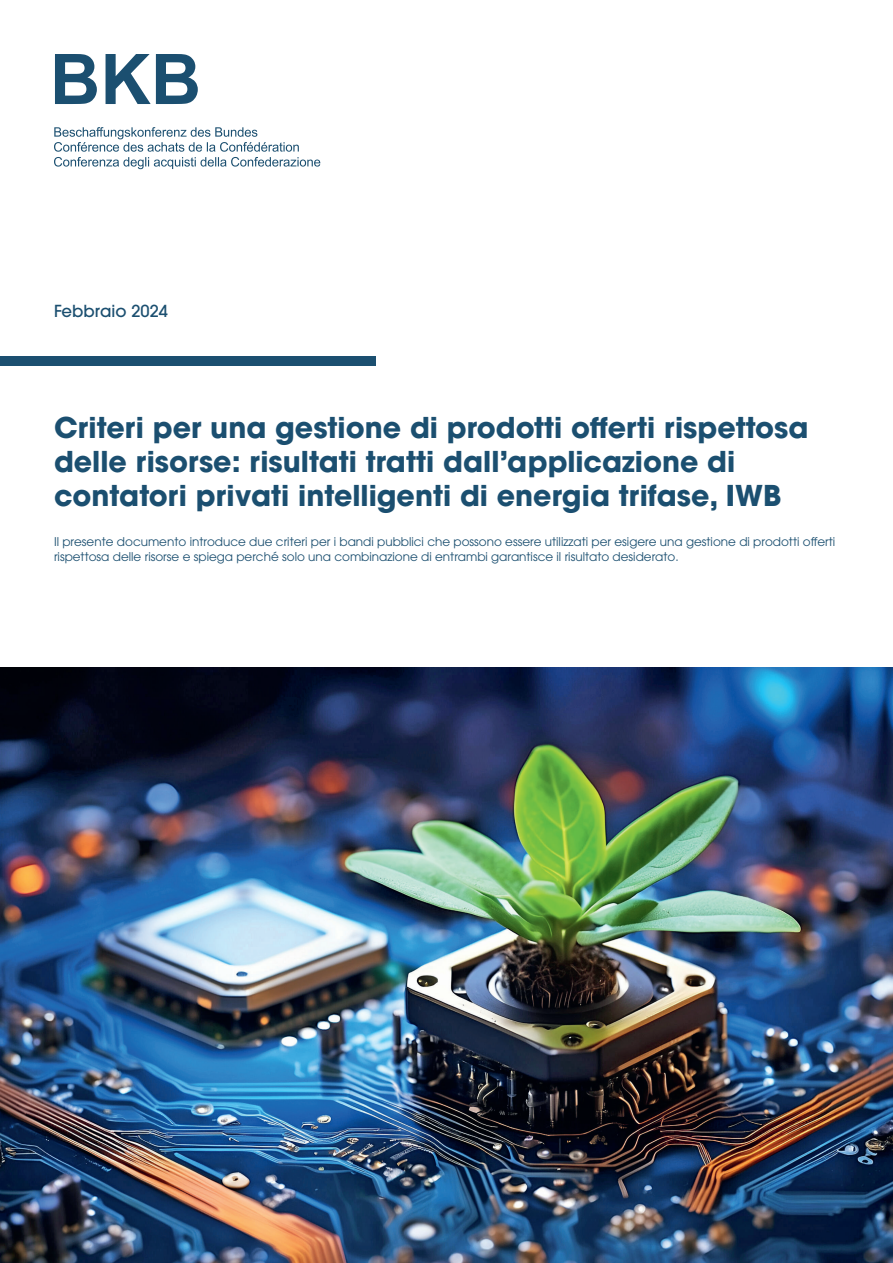
<style>
.page{position:relative;width:893px;height:1263px;background:#fff}
.page>*{position:absolute;margin:0;border:0;box-sizing:border-box;transform-origin:0 0}
.t1{font:700 28.5px/34.2px "ITC Avant Garde Pro";color:#1b4f70}
.t2{font:500 16.5px "ITC Avant Garde Pro";color:#1b4f70}
.t3{font:12px/15px "ITC Avant Garde Pro";color:#1b4f70}
</style>
<div class="page">
<div style="left:0;top:356px;width:375px;height:10px;background:#1b4f70"></div>
<svg style="left:54px;top:127px;width:266px;height:42px"></svg>
<svg style="left:55px;top:54px;width:143px;height:50px"></svg>
<img style="left:0;top:668px;width:893px;height:595px">
<h2 class="t2" style="left:54px;top:300px;width:116px">Febbraio 2024</h2>
<h1 class="t1" style="left:54px;top:410px;width:756px">Criteri per una gestione di prodotti offerti rispettosa delle risorse: risultati tratti dall’applicazione di contatori privati intelligenti di energia trifase, IWB</h1>
<p class="t3" style="left:54px;top:534px;width:783px">Il presente documento introduce due criteri per i bandi pubblici che possono essere utilizzati per esigere una gestione di prodotti offerti rispettosa delle risorse e spiega perché solo una combinazione di entrambi garantisce il risultato desiderato.</p>
</div>
